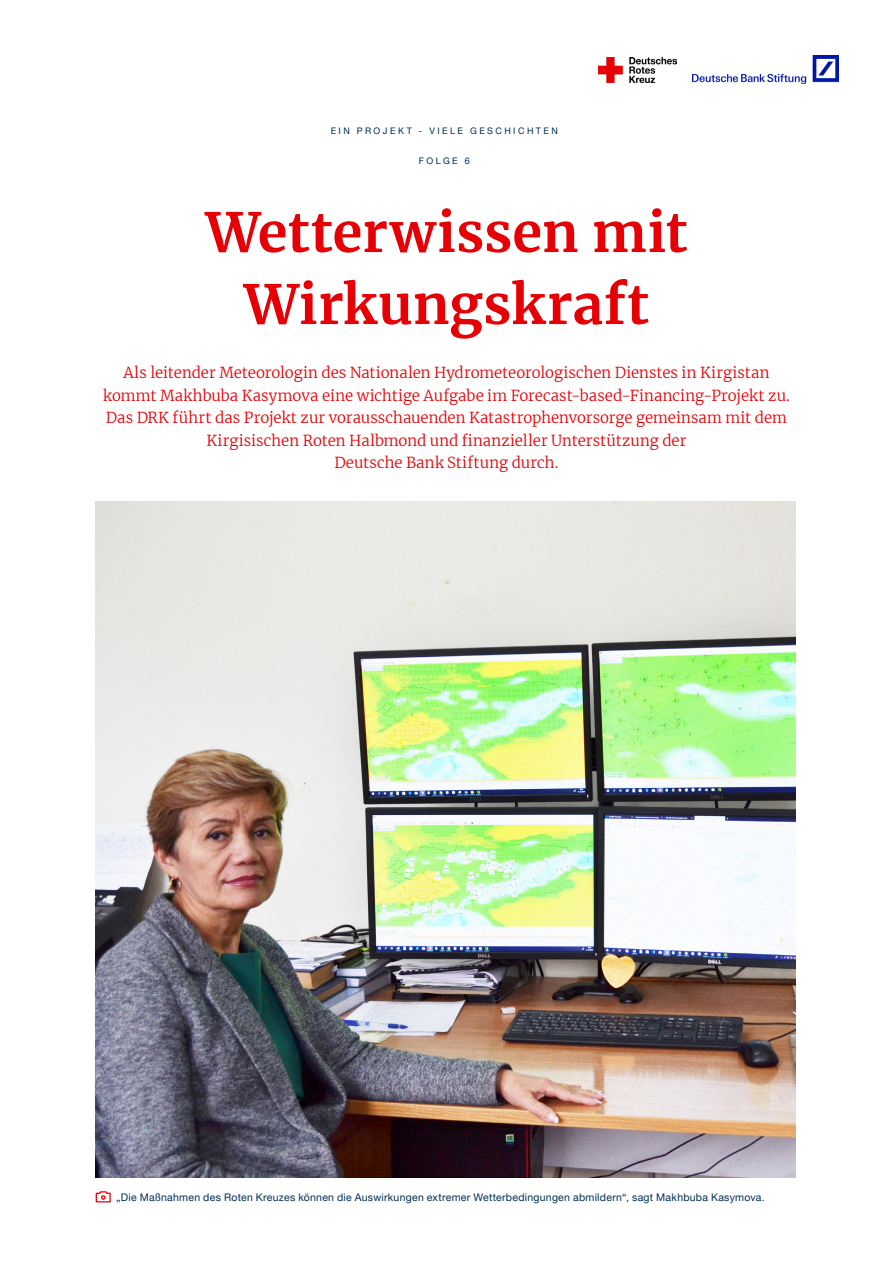
<style>
.page{position:relative;width:893px;height:1263px;background:#fff}
.page>*{position:absolute;margin:0;border:0;box-sizing:border-box;transform-origin:0 0}
.Artikel_Headline_1{font:700 54px "Merriweather";letter-spacing:.005em;color:#e60005}
.Einleitungstext_2{font:300 15px/22.5px "Merriweather";color:#e60005;text-align:center}
.Bildunterschrift{font:10.5px "Helvetica Neue LT Pro";letter-spacing:.025em;color:#002d55}
.Kurzbeitrag{font:9px "Helvetica Neue LT Pro";letter-spacing:.27em;color:#002d55}
</style>
<div class="page">
<img style="left:96px;top:502px;width:699px;height:676px">
<img style="left:692px;top:55px;width:146px;height:28px">
<img style="left:599px;top:58px;width:77px;height:24px">
<svg style="left:95px;top:1191px;width:16px;height:12px"></svg>
<p class="Kurzbeitrag" style="left:331px;top:126px;width:229px">EIN PROJEKT - VIELE GESCHICHTEN</p>
<p class="Kurzbeitrag" style="left:419px;top:156px;width:52px">FOLGE 6</p>
<p class="Artikel_Headline_1" style="left:205px;top:195px;width:484px">Wetterwissen mit</p>
<p class="Artikel_Headline_1" style="left:244px;top:267px;width:407px">Wirkungskraft</p>
<p class="Einleitungstext_2" style="left:103px;top:361px;width:688px">Als leitender Meteorologin des Nationalen Hydrometeorologischen Dienstes in Kirgistan kommt Makhbuba Kasymova eine wichtige Aufgabe im Forecast-based-Financing-Projekt zu.<br>Das DRK führt das Projekt zur vorausschauenden Katastrophenvorsorge gemeinsam mit dem Kirgisischen Roten Halbmond und finanzieller Unterstützung der</p>
<p class="Einleitungstext_2" style="left:335px;top:451px;width:225px">Deutsche Bank Stiftung durch.</p>
<p class="Bildunterschrift" style="left:116px;top:1191px;width:650px">„Die Maßnahmen des Roten Kreuzes können die Auswirkungen extremer Wetterbedingungen abmildern“, sagt Makhbuba Kasymova.</p>
</div>
